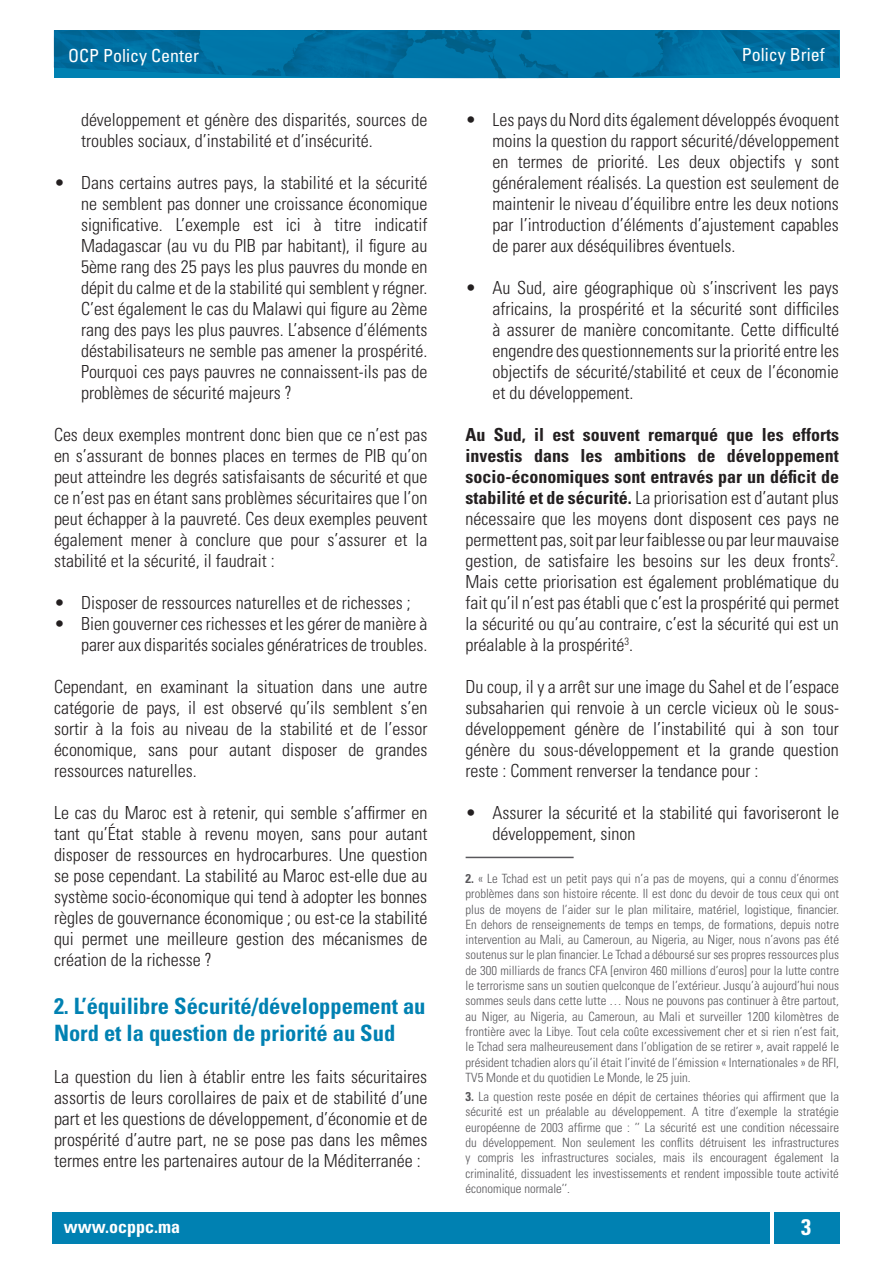
<style>
.page{position:relative;width:893px;height:1263px;background:#fff}
.page>*{position:absolute;margin:0;border:0;box-sizing:border-box;transform-origin:0 0}
.P__Titre{font:700 condensed 22.5px/27px "Univers LT Std";color:#0081b2}
.t1{font:700 condensed 22.5px "Univers LT Std";color:#fff}
.Texte{font:300 condensed 18px/21px "Univers LT Std";color:#231f20;text-align:justify}
.t2{font:condensed 18px "Univers LT Std";color:#fff}
.t3{font:700 condensed 18px "Univers LT Std";color:#fff}
.FootNote{font:300 condensed 12.75px/15.3px "Univers LT Std";color:#59585c;text-align:justify}
.s1{font-weight:700}
</style>
<div class="page">
<div style="left:52px;top:1212px;width:718px;height:31px;background:#0081b2"></div>
<div style="left:774px;top:1212px;width:65px;height:31px;background:#0081b2"></div>
<img style="left:54px;top:30px;width:785px;height:49px">
<hr style="left:466px;top:857px;width:108px;height:1px;background:#59585c">
<p class="t2" style="left:68px;top:44px;width:133px">OCP Policy Center</p>
<p class="t2" style="left:742px;top:43px;width:84px">Policy Brief</p>
<p class="Texte" style="left:81px;top:109px;width:348px">développement et génère des disparités, sources de troubles sociaux, d’instabilité et d’insécurité.</p>
<p class="Texte" style="left:81px;top:172px;width:348px;text-indent:-27px">• Dans certains autres pays, la stabilité et la sécurité ne semblent pas donner une croissance économique significative. L’exemple est ici à titre indicatif Madagascar (au vu du PIB par habitant), il figure au 5ème rang des 25 pays les plus pauvres du monde en dépit du calme et de la stabilité qui semblent y régner.<br>C’est également le cas du Malawi qui figure au 2ème rang des pays les plus pauvres. L’absence d’éléments déstabilisateurs ne semble pas amener la prospérité.<br>Pourquoi ces pays pauvres ne connaissent-ils pas de problèmes de sécurité majeurs ?</p>
<p class="Texte" style="left:54px;top:424px;width:375px">Ces deux exemples montrent donc bien que ce n’est pas en s’assurant de bonnes places en termes de PIB qu’on peut atteindre les degrés satisfaisants de sécurité et que ce n’est pas en étant sans problèmes sécuritaires que l’on peut échapper à la pauvreté. Ces deux exemples peuvent également mener à conclure que pour s’assurer et la stabilité et la sécurité, il faudrait :</p>
<p class="Texte" style="left:54px;top:592px;width:358px">• Disposer de ressources naturelles et de richesses ;</p>
<p class="Texte" style="left:54px;top:613px;width:375px;text-align:right">• Bien gouverner ces richesses et les gérer de manière à parer aux disparités sociales génératrices de troubles.</p>
<p class="Texte" style="left:54px;top:676px;width:375px">Cependant, en examinant la situation dans une autre catégorie de pays, il est observé qu’ils semblent s’en sortir à la fois au niveau de la stabilité et de l’essor économique, sans pour autant disposer de grandes ressources naturelles.</p>
<p class="Texte" style="left:54px;top:802px;width:375px">Le cas du Maroc est à retenir, qui semble s’affirmer en tant qu’État stable à revenu moyen, sans pour autant disposer de ressources en hydrocarbures. Une question se pose cependant. La stabilité au Maroc est-elle due au système socio-économique qui tend à adopter les bonnes règles de gouvernance économique ; ou est-ce la stabilité qui permet une meilleure gestion des mécanismes de création de la richesse ?</p>
<p class="P__Titre" style="left:54px;top:992px;width:373px">2. L’équilibre Sécurité/développement au<br>Nord et la question de priorité au Sud</p>
<p class="Texte" style="left:54px;top:1066px;width:375px">La question du lien à établir entre les faits sécuritaires assortis de leurs corollaires de paix et de stabilité d’une part et les questions de développement, d’économie et de prospérité d’autre part, ne se pose pas dans les mêmes termes entre les partenaires autour de la Méditerranée :</p>
<p class="Texte" style="left:493px;top:109px;width:348px;text-indent:-27px">• Les pays du Nord dits également développés évoquent moins la question du rapport sécurité/développement en termes de priorité. Les deux objectifs y sont généralement réalisés. La question est seulement de maintenir le niveau d’équilibre entre les deux notions par l’introduction d’éléments d’ajustement capables de parer aux déséquilibres éventuels.</p>
<p class="Texte" style="left:493px;top:277px;width:348px;text-indent:-27px">• Au Sud, aire géographique où s’inscrivent les pays africains, la prospérité et la sécurité sont difficiles à assurer de manière concomitante. Cette difficulté engendre des questionnements sur la priorité entre les objectifs de sécurité/stabilité et ceux de l’économie et du développement.</p>
<p class="Texte" style="left:466px;top:424px;width:375px"><span class="s1">Au Sud, il est souvent remarqué que les efforts investis dans les ambitions de développement socio-économiques sont entravés par un déficit de stabilité et de sécurité.</span> La priorisation est d’autant plus nécessaire que les moyens dont disposent ces pays ne permettent pas, soit par leur faiblesse ou par leur mauvaise gestion, de satisfaire les besoins sur les deux fronts<sup>2</sup>.<br>Mais cette priorisation est également problématique du fait qu’il n’est pas établi que c’est la prospérité qui permet la sécurité ou qu’au contraire, c’est la sécurité qui est un préalable à la prospérité<sup>3</sup>.</p>
<p class="Texte" style="left:466px;top:676px;width:375px">Du coup, il y a arrêt sur une image du Sahel et de l’espace subsaharien qui renvoie à un cercle vicieux où le sous&shy;développement génère de l’instabilité qui à son tour génère du sous-développement et la grande question reste : Comment renverser la tendance pour :</p>
<p class="Texte" style="left:493px;top:802px;width:348px;text-indent:-27px">• Assurer la sécurité et la stabilité qui favoriseront le développement, sinon</p>
<p class="FootNote" style="left:466px;top:871px;width:375px"><span class="s1">2.</span> « Le Tchad est un petit pays qui n’a pas de moyens, qui a connu d’énormes problèmes dans son histoire récente. Il est donc du devoir de tous ceux qui ont plus de moyens de l’aider sur le plan militaire, matériel, logistique, financier.<br>En dehors de renseignements de temps en temps, de formations, depuis notre intervention au Mali, au Cameroun, au Nigeria, au Niger, nous n’avons pas été soutenus sur le plan financier. Le Tchad a déboursé sur ses propres ressources plus de 300 milliards de francs CFA [environ 460 millions d’euros] pour la lutte contre le terrorisme sans un soutien quelconque de l’extérieur. Jusqu’à aujourd’hui nous sommes seuls dans cette lutte … Nous ne pouvons pas continuer à être partout, au Niger, au Nigeria, au Cameroun, au Mali et surveiller 1200 kilomètres de frontière avec la Libye. Tout cela coûte excessivement cher et si rien n’est fait, le Tchad sera malheureusement dans l’obligation de se retirer », avait rappelé le président tchadien alors qu’il était l’invité de l’émission « Internationales » de RFI, TV5 Monde et du quotidien Le Monde, le 25 juin.</p>
<p class="FootNote" style="left:466px;top:1089px;width:375px"><span class="s1">3.</span> La question reste posée en dépit de certaines théories qui affirment que la sécurité est un préalable au développement. A titre d’exemple la stratégie européenne de 2003 affirme que : ’’ La sécurité est une condition nécessaire du développement. Non seulement les conflits détruisent les infrastructures y compris les infrastructures sociales, mais ils encouragent également la criminalité, dissuadent les investissements et rendent impossible toute activité économique normale’’.</p>
<p class="t3" style="left:64px;top:1216px;width:118px">www.ocppc.ma</p>
<p class="t1" style="left:801px;top:1214px;width:11px">3</p>
</div>
